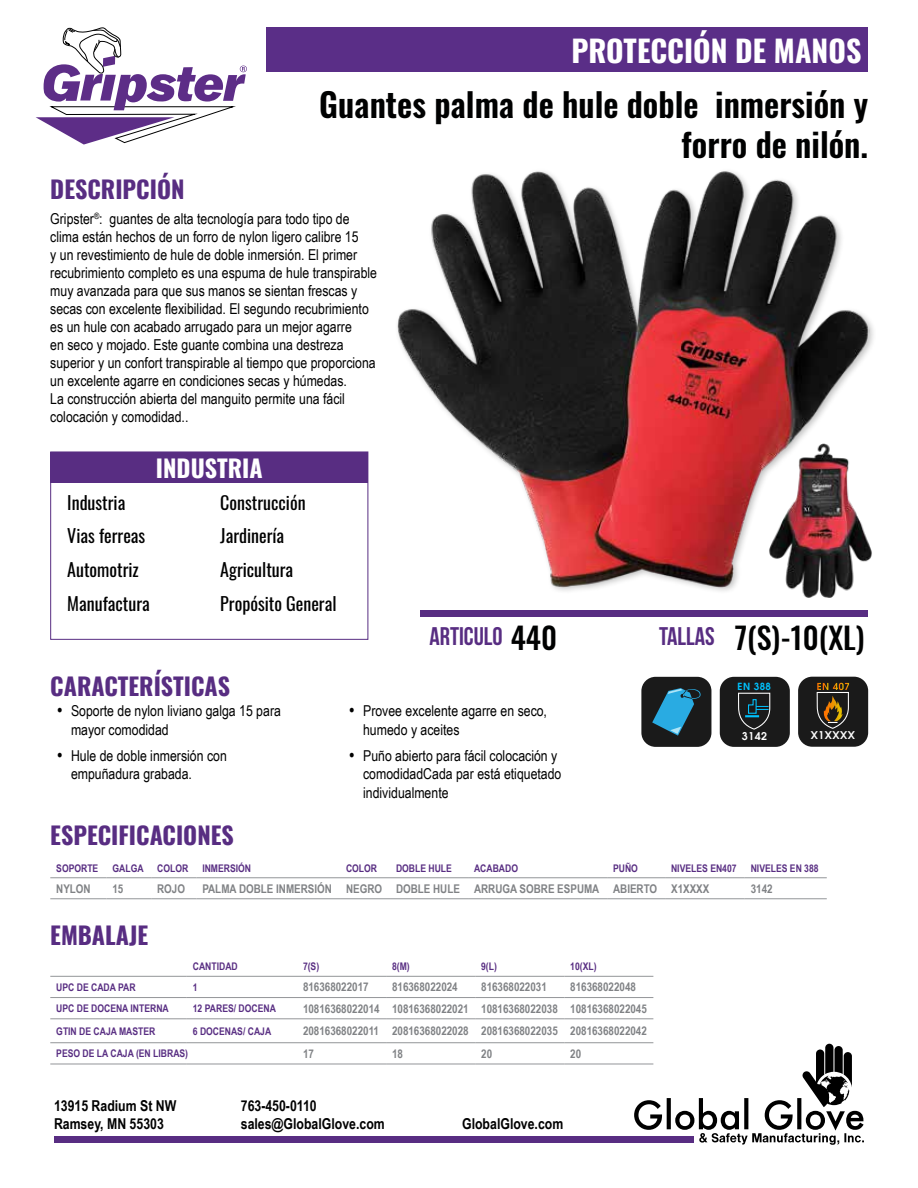
<style>
.page{position:relative;width:918px;height:1188px;background:#fff}
.page>*{position:absolute;margin:0;border:0;box-sizing:border-box;transform-origin:0 0}
.t1{font:600 33px/39.6px "Oswald";color:#000101;text-align:right}
.t2{font:700 30px "Oswald";color:#fff}
.t3{font:500 30px "Oswald";color:#000101}
.t4{font:700 25.5px "Bebas Neue";color:#582d82}
.t5{font:700 24px "Oswald";color:#582d82}
.t6{font:700 24px "Oswald";color:#fff}
.t7{font:18px/33.8px "Oswald";color:#000101}
.t8{font:15px/18px "Arial Narrow";color:#000101}
.t9{font:700 15px/18px "Arial Narrow";color:#000101}
.t10{font:700 12px "Arial Narrow";color:#808285}
.t11{font:700 10.5px "Arial Narrow";color:#582d82}
.t12{font:600 10.5px "Avant Garde";letter-spacing:.05em;color:#fff}
.t13{font:600 9.6px "Avant Garde";color:#00c3ff}
.s1{font-weight:700;font-size:16.5px}
.s2{font-family:"Oswald";font-weight:500;font-size:30px;color:#000101}
</style>
<div class="page">
<div style="left:54px;top:1137px;width:639px;height:6px;background:#582d82"></div>
<svg style="left:634px;top:1044px;width:230px;height:101px"></svg>
<hr style="left:50px;top:976px;width:137px;height:1px;background:#939598">
<hr style="left:187px;top:976px;width:110px;height:1px;background:#939598">
<hr style="left:297px;top:976px;width:89px;height:1px;background:#939598">
<hr style="left:386px;top:976px;width:89px;height:1px;background:#939598">
<hr style="left:475px;top:976px;width:89px;height:1px;background:#939598">
<hr style="left:564px;top:976px;width:89px;height:1px;background:#939598">
<hr style="left:297px;top:997px;width:89px;height:1px;background:#939598">
<hr style="left:50px;top:997px;width:137px;height:1px;background:#939598">
<hr style="left:187px;top:997px;width:110px;height:1px;background:#939598">
<hr style="left:386px;top:997px;width:89px;height:1px;background:#939598">
<hr style="left:475px;top:997px;width:89px;height:1px;background:#939598">
<hr style="left:564px;top:997px;width:89px;height:1px;background:#939598">
<hr style="left:297px;top:1064px;width:89px;height:1px;background:#939598">
<hr style="left:386px;top:1064px;width:89px;height:1px;background:#939598">
<hr style="left:475px;top:1064px;width:89px;height:1px;background:#939598">
<hr style="left:564px;top:1064px;width:89px;height:1px;background:#939598">
<hr style="left:50px;top:1018px;width:137px;height:1px;background:#939598">
<hr style="left:187px;top:1018px;width:110px;height:1px;background:#939598">
<hr style="left:297px;top:1018px;width:89px;height:1px;background:#939598">
<hr style="left:386px;top:1018px;width:89px;height:1px;background:#939598">
<hr style="left:475px;top:1018px;width:89px;height:1px;background:#939598">
<hr style="left:564px;top:1018px;width:89px;height:1px;background:#939598">
<hr style="left:50px;top:1042px;width:137px;height:1px;background:#939598">
<hr style="left:187px;top:1042px;width:110px;height:1px;background:#939598">
<hr style="left:297px;top:1042px;width:89px;height:1px;background:#939598">
<hr style="left:386px;top:1042px;width:89px;height:1px;background:#939598">
<hr style="left:475px;top:1042px;width:89px;height:1px;background:#939598">
<hr style="left:564px;top:1042px;width:89px;height:1px;background:#939598">
<hr style="left:50px;top:1064px;width:137px;height:1px;background:#939598">
<hr style="left:187px;top:1064px;width:110px;height:1px;background:#939598">
<hr style="left:50px;top:877px;width:56px;height:1px;background:#939598">
<hr style="left:106px;top:877px;width:45px;height:1px;background:#939598">
<hr style="left:151px;top:877px;width:45px;height:1px;background:#939598">
<hr style="left:196px;top:877px;width:144px;height:1px;background:#939598">
<hr style="left:340px;top:877px;width:50px;height:1px;background:#939598">
<hr style="left:390px;top:877px;width:78px;height:1px;background:#939598">
<hr style="left:468px;top:877px;width:139px;height:1px;background:#939598">
<hr style="left:607px;top:877px;width:58px;height:1px;background:#939598">
<hr style="left:665px;top:877px;width:80px;height:1px;background:#939598">
<hr style="left:745px;top:877px;width:82px;height:1px;background:#939598">
<hr style="left:50px;top:898px;width:56px;height:1px;background:#939598">
<hr style="left:106px;top:898px;width:45px;height:1px;background:#939598">
<hr style="left:151px;top:898px;width:45px;height:1px;background:#939598">
<hr style="left:196px;top:898px;width:144px;height:1px;background:#939598">
<hr style="left:340px;top:898px;width:50px;height:1px;background:#939598">
<hr style="left:390px;top:898px;width:78px;height:1px;background:#939598">
<hr style="left:468px;top:898px;width:139px;height:1px;background:#939598">
<hr style="left:607px;top:898px;width:58px;height:1px;background:#939598">
<hr style="left:665px;top:898px;width:80px;height:1px;background:#939598">
<hr style="left:745px;top:898px;width:82px;height:1px;background:#939598">
<div style="left:50px;top:452px;width:318px;height:188px;border:1px solid #582d82"></div>
<div style="left:50px;top:452px;width:318px;height:31px;background:#582d82"></div>
<div style="left:641px;top:677px;width:70px;height:70px;background:#1a1a1a;border-radius:14px"></div>
<svg style="left:652px;top:688px;width:49px;height:48px"></svg>
<div style="left:720px;top:677px;width:70px;height:70px;background:#1a1a1a;border-radius:14px"></div>
<svg style="left:737px;top:692px;width:34px;height:55px"></svg>
<div style="left:798px;top:677px;width:70px;height:70px;background:#1a1a1a;border-radius:14px"></div>
<svg style="left:816px;top:683px;width:33px;height:64px"></svg>
<div style="left:420px;top:610px;width:448px;height:7px;background:#582d82"></div>
<img style="left:397px;top:171px;width:473px;height:427px">
<svg style="left:36px;top:27px;width:211px;height:118px"></svg>
<div style="left:267px;top:27px;width:601px;height:44px;background:#5a2e87"></div>
<h2 class="t2" style="left:571px;top:35px;width:292px">PROTECCIÓN DE MANOS</h2>
<h1 class="t1" style="left:319px;top:87px;width:550px">Guantes palma de hule doble inmersión y forro de nilón.</h1>
<h3 class="t5" style="left:50px;top:177px;width:136px">DESCRIPCIÓN</h3>
<p class="t8" style="left:50px;top:209px;width:328px">Gripster<sup>®</sup>: guantes de alta tecnología para todo tipo de clima están hechos de un forro de nylon ligero calibre 15<br>y un revestimiento de hule de doble inmersión. El primer recubrimiento completo es una espuma de hule transpirable muy avanzada para que sus manos se sientan frescas y secas con excelente flexibilidad. El segundo recubrimiento es un hule con acabado arrugado para un mejor agarre<br>en seco y mojado. Este guante combina una destreza superior y un confort transpirable al tiempo que proporciona un excelente agarre en condiciones secas y húmedas.<br>La construcción abierta del manguito permite una fácil colocación y comodidad..</p>
<h3 class="t6" style="left:156px;top:455px;width:108px">INDUSTRIA</h3>
<p class="t7" style="left:67px;top:484px;width:84px">Industria<br>Vias ferreas<br>Automotriz<br>Manufactura</p>
<p class="t7" style="left:220px;top:484px;width:118px">Construcción<br>Jardinería<br>Agricultura<br>Propósito General</p>
<h3 class="t5" style="left:50px;top:674px;width:181px">CARACTERÍSTICAS</h3>
<p class="t8" style="left:71px;top:701px;width:211px;line-height:18.8px;text-indent:-14px"><span class="s1">•</span> Soporte de nylon liviano galga 15 para mayor comodidad</p>
<p class="t8" style="left:71px;top:745px;width:157px;line-height:18.8px;text-indent:-14px"><span class="s1">•</span> Hule de doble inmersión con empuñadura grabada.</p>
<h3 class="t5" style="left:50px;top:823px;width:185px">ESPECIFICACIONES</h3>
<h3 class="t4" style="left:429px;top:622px;width:129px">ARTICULO <span class="s2">440</span></h3>
<h3 class="t4" style="left:659px;top:622px;width:57px">TALLAS</h3>
<p class="t8" style="left:363px;top:701px;width:185px;line-height:18.8px;text-indent:-14px"><span class="s1">•</span> Provee excelente agarre en seco, humedo y aceites</p>
<p class="t8" style="left:363px;top:745px;width:200px;line-height:18.8px;text-indent:-14px"><span class="s1">•</span> Puño abierto para fácil colocación y comodidadCada par está etiquetado individualmente</p>
<h2 class="t3" style="left:735px;top:623px;width:132px">7(S)-10(XL)</h2>
<p class="t13" style="left:738px;top:680px;width:35px">EN 388</p>
<p class="t12" style="left:742px;top:729px;width:27px">3142</p>
<p class="t12" style="left:811px;top:728px;width:46px">X1XXXX</p>
<p class="t11" style="left:56px;top:860px;width:44px">SOPORTE</p>
<p class="t11" style="left:112px;top:860px;width:33px">GALGA</p>
<p class="t11" style="left:157px;top:860px;width:33px">COLOR</p>
<p class="t11" style="left:202px;top:860px;width:50px">INMERSIÓN</p>
<p class="t11" style="left:346px;top:860px;width:33px">COLOR</p>
<p class="t11" style="left:396px;top:860px;width:57px">DOBLE HULE</p>
<p class="t11" style="left:474px;top:860px;width:45px">ACABADO</p>
<p class="t11" style="left:613px;top:860px;width:26px">PUÑO</p>
<p class="t11" style="left:671px;top:860px;width:67px">NIVELES EN407</p>
<p class="t11" style="left:751px;top:860px;width:69px">NIVELES EN 388</p>
<p class="t10" style="left:56px;top:879px;width:36px">NYLON</p>
<p class="t10" style="left:112px;top:879px;width:12px">15</p>
<p class="t10" style="left:157px;top:879px;width:29px">ROJO</p>
<p class="t10" style="left:202px;top:879px;width:509px">PALMA DOBLE INMERSIÓN NEGRO DOBLE HULE ARRUGA SOBRE ESPUMA ABIERTO X1XXXX</p>
<p class="t10" style="left:751px;top:879px;width:23px">3142</p>
<h3 class="t5" style="left:50px;top:923px;width:99px">EMBALAJE</h3>
<p class="t11" style="left:193px;top:959px;width:46px">CANTIDAD</p>
<p class="t11" style="left:303px;top:959px;width:18px">7(S)</p>
<p class="t11" style="left:392px;top:959px;width:19px">8(M)</p>
<p class="t11" style="left:481px;top:959px;width:17px">9(L)</p>
<p class="t11" style="left:570px;top:959px;width:28px">10(XL)</p>
<p class="t11" style="left:56px;top:979px;width:81px">UPC DE CADA PAR</p>
<p class="t11" style="left:193px;top:979px;width:6px">1</p>
<p class="t10" style="left:303px;top:978px;width:67px">816368022017</p>
<p class="t10" style="left:392px;top:978px;width:67px">816368022024</p>
<p class="t10" style="left:481px;top:978px;width:67px">816368022031</p>
<p class="t10" style="left:570px;top:978px;width:67px">816368022048</p>
<p class="t11" style="left:56px;top:1000px;width:114px">UPC DE DOCENA INTERNA</p>
<p class="t11" style="left:193px;top:1000px;width:85px">12 PARES/ DOCENA</p>
<p class="t10" style="left:303px;top:999px;width:345px">10816368022014 10816368022021 10816368022038 10816368022045</p>
<p class="t11" style="left:56px;top:1023px;width:101px">GTIN DE CAJA MASTER</p>
<p class="t11" style="left:193px;top:1023px;width:80px">6 DOCENAS/ CAJA</p>
<p class="t10" style="left:303px;top:1022px;width:345px">20816368022011 20816368022028 20816368022035 20816368022042</p>
<p class="t11" style="left:56px;top:1046px;width:133px">PESO DE LA CAJA (EN LIBRAS)</p>
<p class="t10" style="left:303px;top:1044px;width:12px">17</p>
<p class="t10" style="left:392px;top:1044px;width:12px">18</p>
<p class="t10" style="left:481px;top:1044px;width:12px">20</p>
<p class="t10" style="left:570px;top:1044px;width:12px">20</p>
<p class="t9" style="left:54px;top:1096px;width:124px">13915 Radium St NW<br>Ramsey, MN 55303</p>
<p class="t9" style="left:241px;top:1096px;width:145px">763-450-0110 sales@GlobalGlove.com</p>
<p class="t9" style="left:462px;top:1114px;width:103px">GlobalGlove.com</p>
</div>
